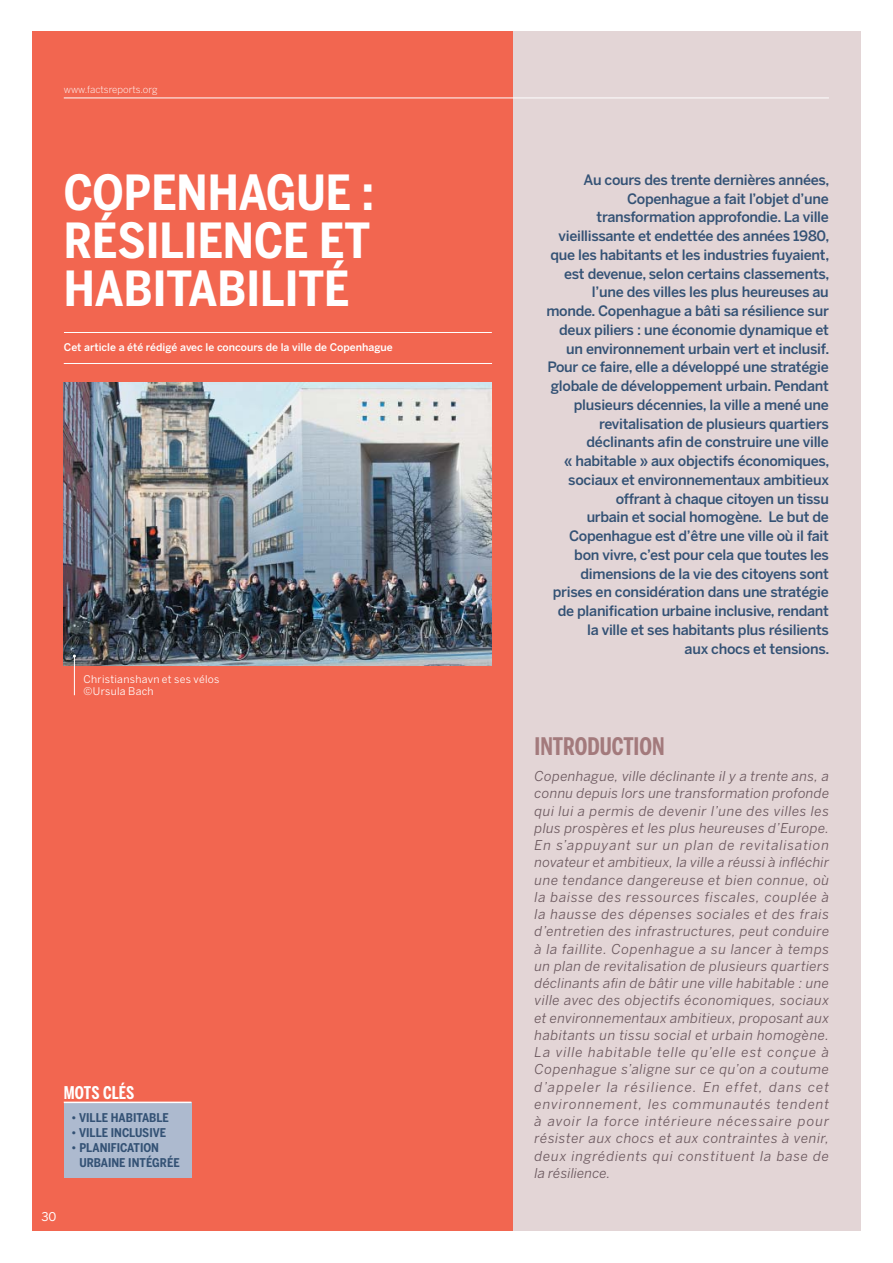
<style>
.page{position:relative;width:893px;height:1263px;background:#fff}
.page>*{position:absolute;margin:0;border:0;box-sizing:border-box;transform-origin:0 0}
.t1{font:700 48px/48px "Benton Sans Cond";color:#fff;text-align:justify}
.t2{font:700 24px "Benton Sans Comp";color:#a37a7c}
.t3{font:700 17.4px "Benton Sans Comp";letter-spacing:.005em;color:#fff}
.t4{font:500 14.25px/18.8px "Benton Sans";letter-spacing:-.02em;color:#345275;text-align:right}
.t5{font:italic 13.5px/17.2px "Benton Sans";letter-spacing:.05em;color:#6b585e;text-align:justify}
.t6{font:700 12px/15px "Benton Sans Cond";color:#345275}
.t7{font:12px "Benton Sans";color:#fff}
.t8{font:500 10.5px "Benton Sans";color:#fff}
.t9{font:10.5px/12px "Benton Sans";letter-spacing:.03em;color:#fff}
.t10{font:300 9.75px "Benton Sans";color:#fff}
</style>
<div class="page">
<div style="left:32px;top:32px;width:481px;height:1199px;background:#f26650"></div>
<div style="left:513px;top:32px;width:348px;height:1199px;background:#e3d5d6"></div>
<img style="left:64px;top:382px;width:427px;height:283px">
<div style="left:64px;top:1103px;width:127px;height:75px;background:#adbacf"></div>
<hr style="left:64px;top:1101px;width:127px;height:2px;background:#fff">
<hr style="left:64px;top:332px;width:428px;height:1px;background:#fff">
<hr style="left:64px;top:363px;width:428px;height:1px;background:#fff">
<hr style="left:74px;top:656px;width:1px;height:39px;background:#fff">
<hr style="left:64px;top:98px;width:765px;height:1px;background:#fff">
<p class="t10" style="left:64px;top:85px;width:95px">www.factsreports.org</p>
<h1 class="t1" style="left:64px;top:173px;width:312px">COPENHAGUE :<br>RÉSILIENCE ET HABITABILITÉ</h1>
<p class="t8" style="left:64px;top:343px;width:330px">Cet article a été rédigé avec le concours de la ville de Copenhague</p>
<p class="t9" style="left:84px;top:674px;width:137px">Christianshavn et ses vélos ©Ursula Bach</p>
<p class="t3" style="left:64px;top:1086px;width:72px">MOTS CLÉS</p>
<p class="t6" style="left:71px;top:1111px;width:99px">• VILLE HABITABLE</p>
<p class="t6" style="left:71px;top:1126px;width:96px">• VILLE INCLUSIVE</p>
<p class="t6" style="left:79px;top:1141px;width:102px;text-indent:-8px">• PLANIFICATION<br>URBAINE INTÉGRÉE</p>
<p class="t7" style="left:41px;top:1212px;width:17px">30</p>
<p class="t4" style="left:546px;top:172px;width:285px">Au cours des trente dernières années, Copenhague a fait l’objet d’une transformation approfondie. La ville vieillissante et endettée des années 1980, que les habitants et les industries fuyaient, est devenue, selon certains classements, l’une des villes les plus heureuses au monde. Copenhague a bâti sa résilience sur deux piliers : une économie dynamique et un environnement urbain vert et inclusif.<br>Pour ce faire, elle a développé une stratégie globale de développement urbain. Pendant plusieurs décennies, la ville a mené une revitalisation de plusieurs quartiers déclinants afin de construire une ville<br>« habitable » aux objectifs économiques, sociaux et environnementaux ambitieux offrant à chaque citoyen un tissu<br>urbain et social homogène. Le but de Copenhague est d’être une ville où il fait bon vivre, c’est pour cela que toutes les dimensions de la vie des citoyens sont prises en considération dans une stratégie de planification urbaine inclusive, rendant la ville et ses habitants plus résilients<br>aux chocs et tensions.</p>
<h2 class="t2" style="left:535px;top:738px;width:131px">INTRODUCTION</h2>
<p class="t5" style="left:535px;top:769px;width:296px">Copenhague, ville déclinante il y a trente ans, a connu depuis lors une transformation profonde qui lui a permis de devenir l’une des villes les plus prospères et les plus heureuses d’Europe.<br>En s’appuyant sur un plan de revitalisation novateur et ambitieux, la ville a réussi à infléchir une tendance dangereuse et bien connue, où la baisse des ressources fiscales, couplée à la hausse des dépenses sociales et des frais d’entretien des infrastructures, peut conduire à la faillite. Copenhague a su lancer à temps un plan de revitalisation de plusieurs quartiers déclinants afin de bâtir une ville habitable : une ville avec des objectifs économiques, sociaux et environnementaux ambitieux, proposant aux habitants un tissu social et urbain homogène.<br>La ville habitable telle qu’elle est conçue à Copenhague s’aligne sur ce qu’on a coutume d’appeler la résilience. En effet, dans cet environnement, les communautés tendent à avoir la force intérieure nécessaire pour résister aux chocs et aux contraintes à venir, deux ingrédients qui constituent la base de la résilience.</p>
</div>
